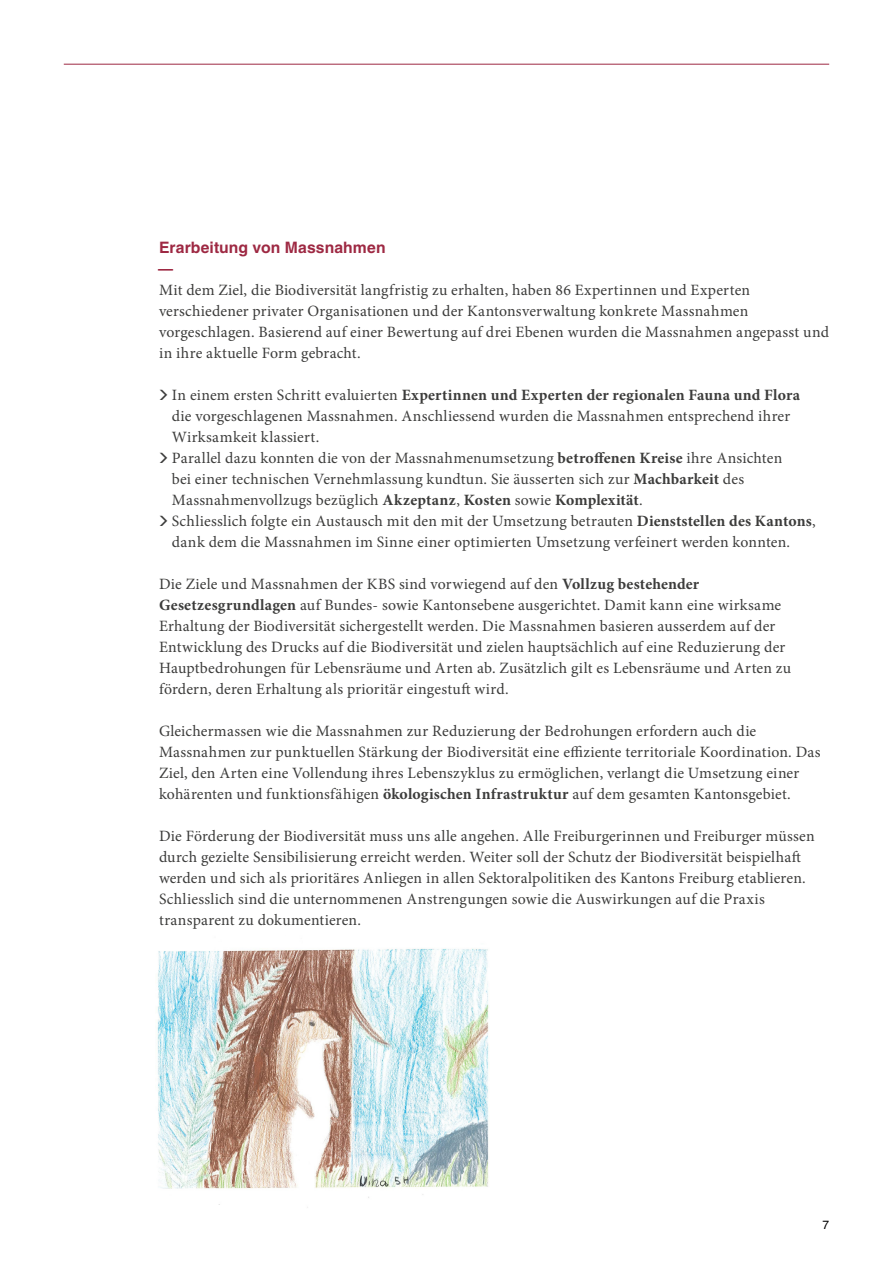
<style>
.page{position:relative;width:893px;height:1263px;background:#fff}
.page>*{position:absolute;margin:0;border:0;box-sizing:border-box;transform-origin:0 0}
.t1{font:15.75px/21px "Minion Pro";letter-spacing:.01em;color:#3c3c3b}
.t2{font:700 15.75px "Helvetica LT Pro";letter-spacing:.005em;color:#9e2943}
.t3{font:700 15px "Helvetica LT Pro";color:#9e2943}
.t4{font:12px "Helvetica LT Pro";color:#000}
.s1{font-weight:700}
</style>
<div class="page">
<hr style="left:64px;top:64px;width:765px;height:1px;background:#9e2943">
<img style="left:157px;top:948px;width:332px;height:260px">
<p class="t2" style="left:159px;top:238px;width:228px">Erarbeitung von Massnahmen</p>
<p class="t3" style="left:158px;top:259px;width:16px">—</p>
<p class="t1" style="left:159px;top:279px;width:671px">Mit dem Ziel, die Biodiversität langfristig zu erhalten, haben 86 Expertinnen und Experten verschiedener privater Organisationen und der Kantonsverwaltung konkrete Massnahmen vorgeschlagen. Basierend auf einer Bewertung auf drei Ebenen wurden die Massnahmen angepasst und in ihre aktuelle Form gebracht.</p>
<p class="t1" style="left:172px;top:384px;width:645px">In einem ersten Schritt evaluierten <span class="s1">Expertinnen und Experten der regionalen Fauna und Flora </span>die vorgeschlagenen Massnahmen. Anschliessend wurden die Massnahmen entsprechend ihrer Wirksamkeit klassiert.<br>Parallel dazu konnten die von der Massnahmenumsetzung <span class="s1">betroffenen Kreise</span> ihre Ansichten<br>bei einer technischen Vernehmlassung kundtun. Sie äusserten sich zur <span class="s1">Machbarkeit</span> des Massnahmenvollzugs bezüglich <span class="s1">Akzeptanz</span>, <span class="s1">Kosten</span> sowie <span class="s1">Komplexität</span>.<br>Schliesslich folgte ein Austausch mit den mit der Umsetzung betrauten <span class="s1">Dienststellen des Kantons</span>, dank dem die Massnahmen im Sinne einer optimierten Umsetzung verfeinert werden konnten.</p>
<p class="t1" style="left:159px;top:573px;width:634px">Die Ziele und Massnahmen der KBS sind vorwiegend auf den <span class="s1">Vollzug bestehender Gesetzesgrundlagen</span> auf Bundes- sowie Kantonsebene ausgerichtet. Damit kann eine wirksame Erhaltung der Biodiversität sichergestellt werden. Die Massnahmen basieren ausserdem auf der Entwicklung des Drucks auf die Biodiversität und zielen hauptsächlich auf eine Reduzierung der Hauptbedrohungen für Lebensräume und Arten ab. Zusätzlich gilt es Lebensräume und Arten zu fördern, deren Erhaltung als prioritär eingestuft wird.</p>
<p class="t1" style="left:159px;top:720px;width:663px">Gleichermassen wie die Massnahmen zur Reduzierung der Bedrohungen erfordern auch die Massnahmen zur punktuellen Stärkung der Biodiversität eine effiziente territoriale Koordination. Das Ziel, den Arten eine Vollendung ihres Lebenszyklus zu ermöglichen, verlangt die Umsetzung einer kohärenten und funktionsfähigen <span class="s1">ökologischen Infrastruktur</span> auf dem gesamten Kantonsgebiet.</p>
<p class="t1" style="left:159px;top:825px;width:657px">Die Förderung der Biodiversität muss uns alle angehen. Alle Freiburgerinnen und Freiburger müssen durch gezielte Sensibilisierung erreicht werden. Weiter soll der Schutz der Biodiversität beispielhaft werden und sich als prioritäres Anliegen in allen Sektoralpolitiken des Kantons Freiburg etablieren.<br>Schliesslich sind die unternommenen Anstrengungen sowie die Auswirkungen auf die Praxis transparent zu dokumentieren.</p>
<p class="t4" style="left:822px;top:1218px;width:8px">7</p>
</div>
